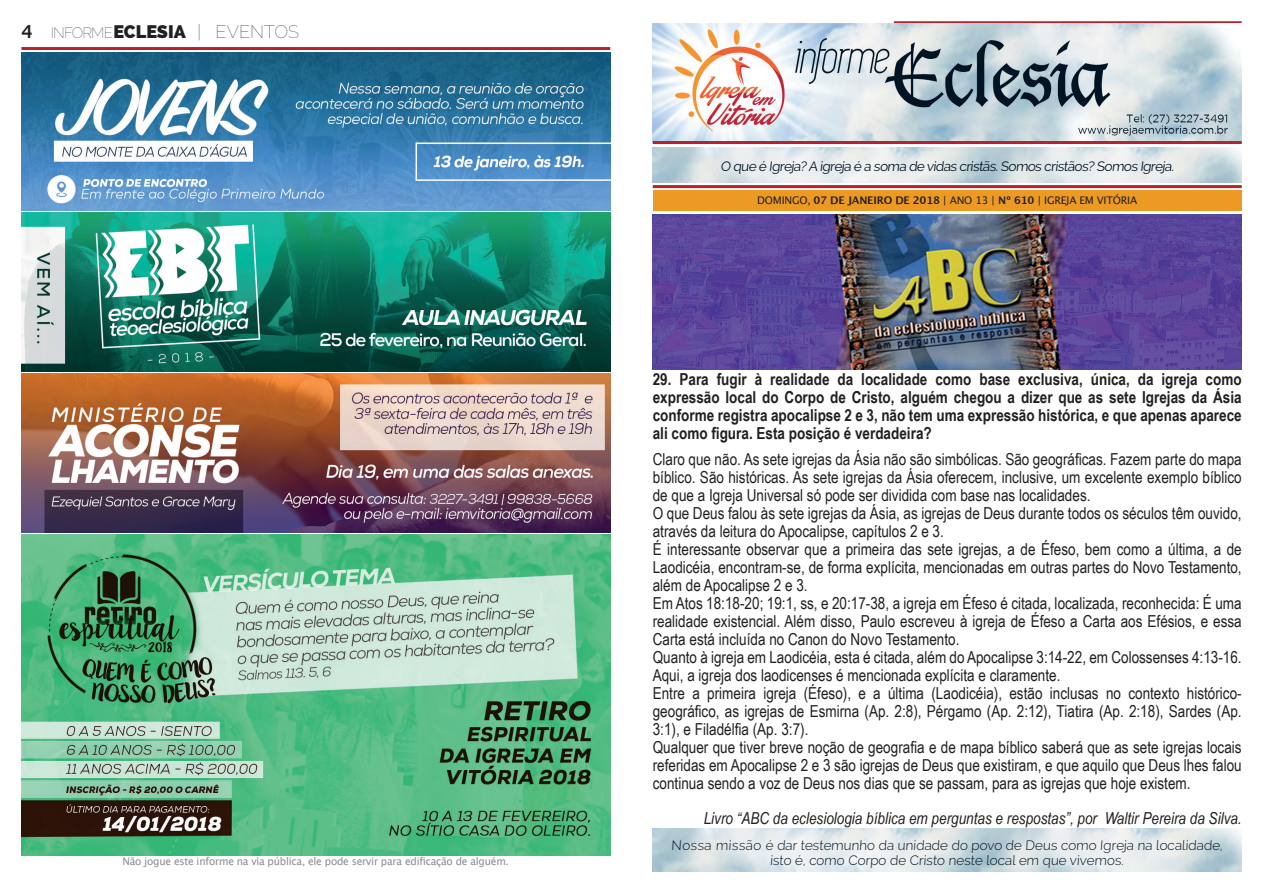
<style>
.page{position:relative;width:1263px;height:893px;background:#fff}
.page>*{position:absolute;margin:0;border:0;box-sizing:border-box;transform-origin:0 0}
.t1{font:100 18px "Raleway";color:#231f20}
.t2{font:16.5px/18px "Arial Narrow";color:#231f20}
.t3{font:700 16.5px/18px "Arial Narrow";color:#231f20;text-align:justify}
.t4{font:italic 16.5px "Arial Narrow";color:#231f20}
.t5{font:300 13.5px "Raleway";color:#001321}
.t6{font:13.5px "Raleway";color:#001423}
.t7{font:10.5px "Lucida Grande";letter-spacing:-.02em;color:#8a8c8f}
.t8{font:10.5px "Lucida Grande";letter-spacing:-.02em;color:#231f20}
.s1{font-family:"Lucida Grande";font-weight:700}
.s2{font-size:15px}
.s3{font-weight:800}
.s4{font-weight:700}
</style>
<div class="page">
<div style="left:653px;top:190px;width:589px;height:21px;background:#ec9a24"></div>
<hr style="left:894px;top:21px;width:348px;height:3px;background:#b5222e">
<hr style="left:653px;top:185px;width:589px;height:3px;background:#b5222e">
<hr style="left:21px;top:47px;width:589px;height:3px;background:#b5222e">
<img style="left:653px;top:23px;width:589px;height:118px">
<hr style="left:653px;top:141px;width:589px;height:3px;background:#b5222e">
<img style="left:22px;top:52px;width:588px;height:159px">
<img style="left:22px;top:373px;width:588px;height:159px">
<img style="left:22px;top:213px;width:588px;height:158px">
<img style="left:22px;top:534px;width:588px;height:321px">
<img style="left:653px;top:214px;width:589px;height:156px">
<p class="t1" style="left:21px;top:21px;width:279px"><span class="s1">4</span> <span class="s2">INFORME</span> <span class="s3">ECLESIA</span> | EVENTOS</p>
<p class="t6" style="left:720px;top:158px;width:457px">O que é Igreja? A igreja é a soma de vidas cristãs.Somos cristãos? Somos Igreja.</p>
<p class="t8" style="left:757px;top:195px;width:381px">DOMINGO, <span class="s4">07 DE JANEIRO DE 2018</span> | ANO 13 | <span class="s4">Nº 610</span> | IGREJA EM VITÓRIA</p>
<p class="t3" style="left:653px;top:370px;width:590px">29. Para fugir à realidade da localidade como base exclusiva, única, da igreja como expressão local do Corpo de Cristo, alguém chegou a dizer que as sete Igrejas da Ásia conforme registra apocalipse 2 e 3, não tem uma expressão histórica, e que apenas aparece ali como figura. Esta posição é verdadeira?</p>
<p class="t2" style="left:653px;top:450px;width:590px">Claro que não. As sete igrejas da Ásia não são simbólicas. São geográficas. Fazem parte do mapa bíblico. São históricas. As sete igrejas da Ásia oferecem, inclusive, um excelente exemplo bíblico de que a Igreja Universal só pode ser dividida com base nas localidades.<br>O que Deus falou às sete igrejas da Ásia, as igrejas de Deus durante todos os séculos têm ouvido, através da leitura do Apocalipse, capítulos 2 e 3.<br>É interessante observar que a primeira das sete igrejas, a de Éfeso, bem como a última, a de Laodicéia, encontram-se, de forma explícita, mencionadas em outras partes do Novo Testamento, além de Apocalipse 2 e 3.<br>Em Atos 18:18-20; 19:1, ss, e 20:17-38, a igreja em Éfeso é citada, localizada, reconhecida: É uma realidade existencial. Além disso, Paulo escreveu à igreja de Éfeso a Carta aos Efésios, e essa Carta está incluída no Canon do Novo Testamento.<br>Quanto à igreja em Laodicéia, esta é citada, além do Apocalipse 3:14-22, em Colossenses 4:13-16.<br>Aqui, a igreja dos laodicenses é mencionada explícita e claramente.<br>Entre a primeira igreja (Éfeso), e a última (Laodicéia), estão inclusas no contexto histórico&shy;geográfico, as igrejas de Esmirna (Ap. 2:8), Pérgamo (Ap. 2:12), Tiatira (Ap. 2:18), Sardes (Ap.<br>3:1), e Filadélfia (Ap. 3:7).<br>Qualquer que tiver breve noção de geografia e de mapa bíblico saberá que as sete igrejas locais referidas em Apocalipse 2 e 3 são igrejas de Deus que existiram, e que aquilo que Deus lhes falou continua sendo a voz de Deus nos dias que se passam, para as igrejas que hoje existem.</p>
<p class="t4" style="left:704px;top:806px;width:539px">Livro “ABC da eclesiologia bíblica em perguntas e respostas”, por Waltir Pereira da Silva.</p>
<p class="t5" style="left:671px;top:837px;width:554px">Nossa missão é dar testemunho da unidade do povo de Deus como Igreja na localidade,</p>
<p class="t7" style="left:122px;top:855px;width:388px">Não jogue este informe na via pública, ele pode servir para edificação de alguém.</p>
<p class="t5" style="left:770px;top:852px;width:356px">isto é, como Corpo de Cristo neste local em que vivemos.</p>
</div>
